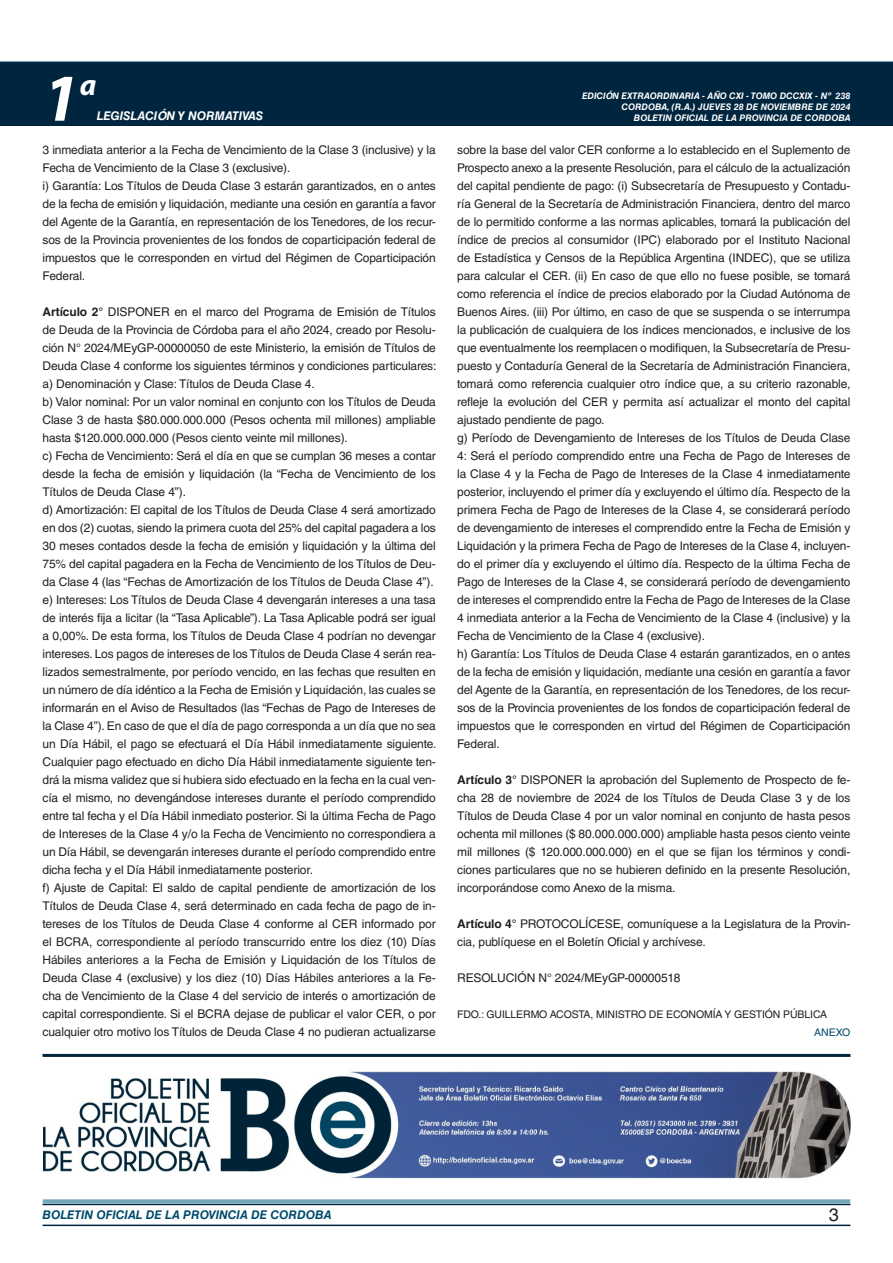
<style>
.page{position:relative;width:893px;height:1263px;background:#fff}
.page>*{position:absolute;margin:0;border:0;box-sizing:border-box;transform-origin:0 0}
.t1{font:italic 700 67.5px "Myriad Pro";color:#fff}
.t2{font:italic 700 30px "Myriad Pro";color:#fff}
.t3{font:18px "Helvetica LT Std";color:#231f20}
.TEXTO_BASE{font:12px/18px "Helvetica LT Std";letter-spacing:-.01em;color:#231f20;text-align:justify}
.t4{font:italic 700 12px "Helvetica LT Std";color:#004b6c}
.t5{font:italic 700 12px "Helvetica LT Std";color:#fff}
.FIRMA{font:10.5px "Helvetica LT Std";letter-spacing:-.01em;color:#231f20}
.ANEXO{font:10.5px "Helvetica LT Std";color:#004b6c}
.t6{font:italic 700 9px/10.8px "Helvetica LT Std";color:#fff;text-align:right}
.s1{font-weight:700}
</style>
<div class="page">
<div style="left:0;top:61px;width:893px;height:6px;background:#73a5b8"></div>
<div style="left:0;top:62px;width:893px;height:64px;background:#00263f"></div>
<hr style="left:43px;top:1224px;width:807px;height:2px;background:#00263f">
<div style="left:42px;top:1198px;width:809px;height:8px;background:#fff;opacity:.75"></div>
<hr style="left:43px;top:1054px;width:807px;height:3px;background:#00263f">
<img style="left:43px;top:1071px;width:807px;height:108px">
<h1 class="t1" style="left:43px;top:54px;width:38px">1</h1>
<h2 class="t2" style="left:80px;top:66px;width:18px">a</h2>
<p class="t5" style="left:97px;top:109px;width:168px">LEGISLACIÓN Y NORMATIVAS</p>
<p class="TEXTO_BASE" style="left:43px;top:141px;width:395px">3 inmediata anterior a la Fecha de Vencimiento de la Clase 3 (inclusive) y la<br>Fecha de Vencimiento de la Clase 3 (exclusive).</p>
<p class="TEXTO_BASE" style="left:43px;top:177px;width:395px">i) Garantía: Los Títulos de Deuda Clase 3 estarán garantizados, en o antes de la fecha de emisión y liquidación, mediante una cesión en garantía a favor del Agente de la Garantía, en representación de los Tenedores, de los recur&shy;sos de la Provincia provenientes de los fondos de coparticipación federal de impuestos que le corresponden en virtud del Régimen de Coparticipación Federal.</p>
<p class="TEXTO_BASE" style="left:43px;top:303px;width:395px"><span class="s1">Artículo 2°</span> DISPONER en el marco del Programa de Emisión de Títulos de Deuda de la Provincia de Córdoba para el año 2024, creado por Resolu&shy;ción N° 2024/MEyGP-00000050 de este Ministerio, la emisión de Títulos de Deuda Clase 4 conforme los siguientes términos y condiciones particulares:</p>
<p class="TEXTO_BASE" style="left:43px;top:375px;width:274px">a) Denominación y Clase: Títulos de Deuda Clase 4.</p>
<p class="TEXTO_BASE" style="left:43px;top:393px;width:395px">b) Valor nominal: Por un valor nominal en conjunto con los Títulos de Deuda Clase 3 de hasta $80.000.000.000 (Pesos ochenta mil millones) ampliable hasta $120.000.000.000 (Pesos ciento veinte mil millones).</p>
<p class="TEXTO_BASE" style="left:43px;top:447px;width:395px">c) Fecha de Vencimiento: Será el día en que se cumplan 36 meses a contar desde la fecha de emisión y liquidación (la “Fecha de Vencimiento de los Títulos de Deuda Clase 4”).</p>
<p class="TEXTO_BASE" style="left:43px;top:501px;width:395px">d) Amortización: El capital de los Títulos de Deuda Clase 4 será amortizado en dos (2) cuotas, siendo la primera cuota del 25% del capital pagadera a los 30 meses contados desde la fecha de emisión y liquidación y la última del 75% del capital pagadera en la Fecha de Vencimiento de los Títulos de Deu&shy;da Clase 4 (las “Fechas de Amortización de los Títulos de Deuda Clase 4”).</p>
<p class="TEXTO_BASE" style="left:43px;top:591px;width:396px">e) Intereses: Los Títulos de Deuda Clase 4 devengarán intereses a una tasa de interés fija a licitar (la “Tasa Aplicable”). La Tasa Aplicable podrá ser igual a 0,00%. De esta forma, los Títulos de Deuda Clase 4 podrían no devengar intereses. Los pagos de intereses de los Títulos de Deuda Clase 4 serán rea&shy;lizados semestralmente, por período vencido, en las fechas que resulten en un número de día idéntico a la Fecha de Emisión y Liquidación, las cuales se informarán en el Aviso de Resultados (las “Fechas de Pago de Intereses de la Clase 4”). En caso de que el día de pago corresponda a un día que no sea un Día Hábil, el pago se efectuará el Día Hábil inmediatamente siguiente.<br>Cualquier pago efectuado en dicho Día Hábil inmediatamente siguiente ten&shy;drá la misma validez que si hubiera sido efectuado en la fecha en la cual ven&shy;cía el mismo, no devengándose intereses durante el período comprendido entre tal fecha y el Día Hábil inmediato posterior. Si la última Fecha de Pago de Intereses de la Clase 4 y/o la Fecha de Vencimiento no correspondiera a un Día Hábil, se devengarán intereses durante el período comprendido entre dicha fecha y el Día Hábil inmediatamente posterior.</p>
<p class="TEXTO_BASE" style="left:43px;top:879px;width:395px">f) Ajuste de Capital: El saldo de capital pendiente de amortización de los Títulos de Deuda Clase 4, será determinado en cada fecha de pago de in&shy;tereses de los Títulos de Deuda Clase 4 conforme al CER informado por el BCRA, correspondiente al período transcurrido entre los diez (10) Días Hábiles anteriores a la Fecha de Emisión y Liquidación de los Títulos de Deuda Clase 4 (exclusive) y los diez (10) Días Hábiles anteriores a la Fe&shy;cha de Vencimiento de la Clase 4 del servicio de interés o amortización de capital correspondiente. Si el BCRA dejase de publicar el valor CER, o por cualquier otro motivo los Títulos de Deuda Clase 4 no pudieran actualizarse</p>
<p class="t6" style="left:582px;top:91px;width:270px">EDICIÓN EXTRAORDINARIA - AÑO CXI - TOMO DCCXIX - Nº 238<br>CORDOBA, (R.A.) JUEVES 28 DE NOVIEMBRE DE 2024<br>BOLETIN OFICIAL DE LA PROVINCIA DE CORDOBA</p>
<p class="TEXTO_BASE" style="left:457px;top:141px;width:395px">sobre la base del valor CER conforme a lo establecido en el Suplemento de Prospecto anexo a la presente Resolución, para el cálculo de la actualización del capital pendiente de pago: (i) Subsecretaría de Presupuesto y Contadu&shy;ría General de la Secretaría de Administración Financiera, dentro del marco de lo permitido conforme a las normas aplicables, tomará la publicación del índice de precios al consumidor (IPC) elaborado por el Instituto Nacional de Estadística y Censos de la República Argentina (INDEC), que se utiliza para calcular el CER. (ii) En caso de que ello no fuese posible, se tomará como referencia el índice de precios elaborado por la Ciudad Autónoma de Buenos Aires. (iii) Por último, en caso de que se suspenda o se interrumpa la publicación de cualquiera de los índices mencionados, e inclusive de los que eventualmente los reemplacen o modifiquen, la Subsecretaría de Presu&shy;puesto y Contaduría General de la Secretaría de Administración Financiera, tomará como referencia cualquier otro índice que, a su criterio razonable, refleje la evolución del CER y permita así actualizar el monto del capital ajustado pendiente de pago.</p>
<p class="TEXTO_BASE" style="left:457px;top:429px;width:395px">g) Período de Devengamiento de Intereses de los Títulos de Deuda Clase 4: Será el período comprendido entre una Fecha de Pago de Intereses de la Clase 4 y la Fecha de Pago de Intereses de la Clase 4 inmediatamente posterior, incluyendo el primer día y excluyendo el último día. Respecto de la primera Fecha de Pago de Intereses de la Clase 4, se considerará período de devengamiento de intereses el comprendido entre la Fecha de Emisión y Liquidación y la primera Fecha de Pago de Intereses de la Clase 4, incluyen&shy;do el primer día y excluyendo el último día. Respecto de la última Fecha de Pago de Intereses de la Clase 4, se considerará período de devengamiento de intereses el comprendido entre la Fecha de Pago de Intereses de la Clase 4 inmediata anterior a la Fecha de Vencimiento de la Clase 4 (inclusive) y la Fecha de Vencimiento de la Clase 4 (exclusive).</p>
<p class="TEXTO_BASE" style="left:457px;top:645px;width:395px">h) Garantía: Los Títulos de Deuda Clase 4 estarán garantizados, en o antes de la fecha de emisión y liquidación, mediante una cesión en garantía a favor del Agente de la Garantía, en representación de los Tenedores, de los recur&shy;sos de la Provincia provenientes de los fondos de coparticipación federal de impuestos que le corresponden en virtud del Régimen de Coparticipación Federal.</p>
<p class="TEXTO_BASE" style="left:457px;top:771px;width:395px"><span class="s1">Artículo 3°</span> DISPONER la aprobación del Suplemento de Prospecto de fe&shy;cha 28 de noviembre de 2024 de los Títulos de Deuda Clase 3 y de los Títulos de Deuda Clase 4 por un valor nominal en conjunto de hasta pesos ochenta mil millones ($ 80.000.000.000) ampliable hasta pesos ciento veinte mil millones ($ 120.000.000.000) en el que se fijan los términos y condi&shy;ciones particulares que no se hubieren definido en la presente Resolución, incorporándose como Anexo de la misma.</p>
<p class="TEXTO_BASE" style="left:457px;top:915px;width:395px"><span class="s1">Artículo 4°</span> PROTOCOLÍCESE, comuníquese a la Legislatura de la Provin&shy;cia, publíquese en el Boletín Oficial y archívese.</p>
<p class="TEXTO_BASE" style="left:457px;top:969px;width:225px">RESOLUCIÓN N° 2024/MEyGP-00000518</p>
<p class="FIRMA" style="left:457px;top:1008px;width:371px">FDO.: GUILLERMO ACOSTA, MINISTRO DE ECONOMÍA Y GESTIÓN PÚBLICA</p>
<p class="ANEXO" style="left:814px;top:1026px;width:38px">ANEXO</p>
<p class="t4" style="left:43px;top:1208px;width:290px">BOLETIN OFICIAL DE LA PROVINCIA DE CORDOBA</p>
<h3 class="t3" style="left:829px;top:1204px;width:12px">3</h3>
</div>
